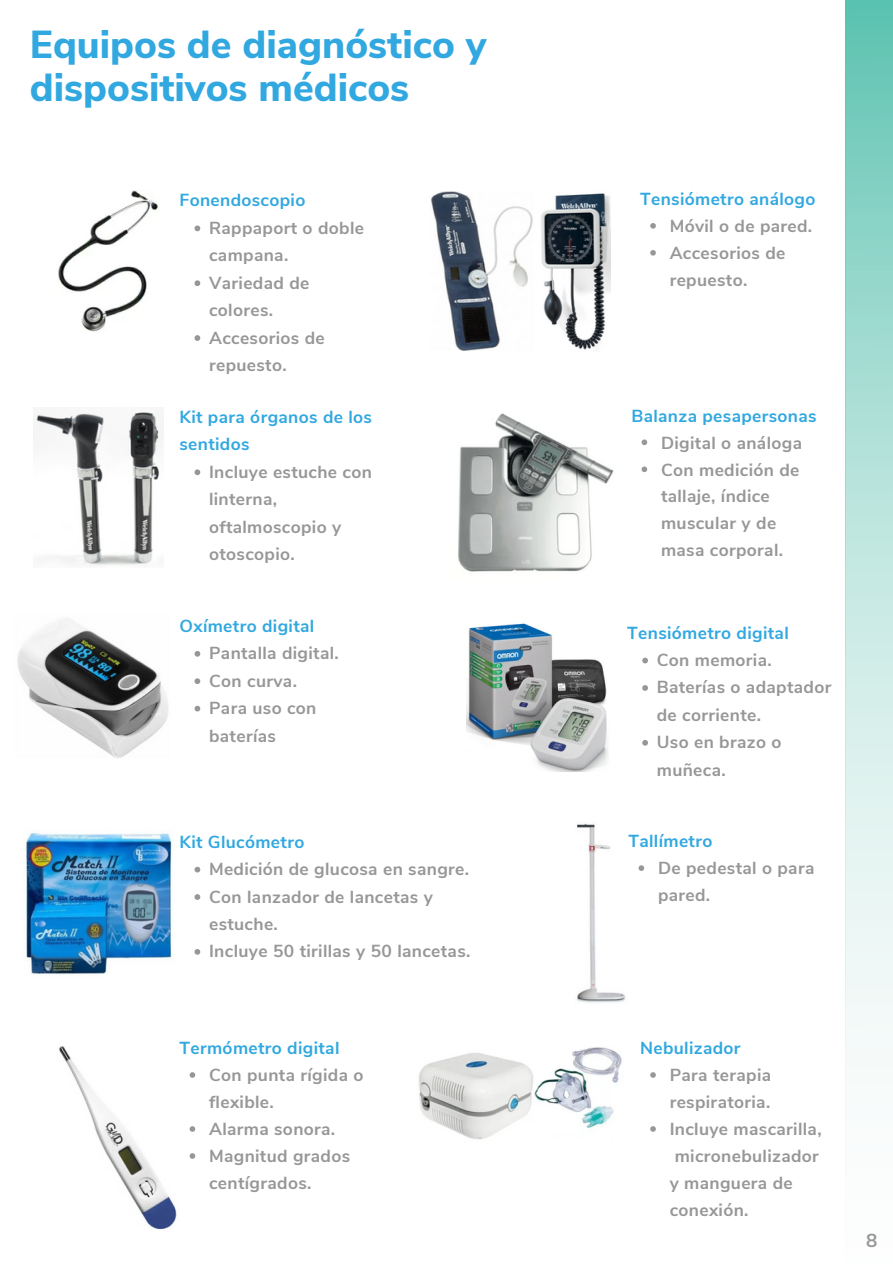
<style>
.page{position:relative;width:893px;height:1264px;background:#fff}
.page>*{position:absolute;margin:0;border:0;box-sizing:border-box;transform-origin:0 0}
.t1{font:800 39px/42.8px "Nunito Sans";color:#31a8e0}
.t2{font:700 18.75px "Nunito Sans";color:#979797}
.t3{font:700 17.4px/27.5px "Nunito Sans";letter-spacing:.02em;color:#979797}
.t4{font:700 17.4px/27.5px "Nunito Sans";letter-spacing:.02em;color:#31a8e0}
</style>
<div class="page">
<svg style="left:845px;top:0;width:47px;height:1153px"></svg>
<img style="left:58px;top:190px;width:100px;height:142px">
<img style="left:430px;top:191px;width:103px;height:160px">
<img style="left:541px;top:193px;width:69px;height:157px">
<img style="left:34px;top:412px;width:129px;height:153px">
<img style="left:466px;top:623px;width:142px;height:148px">
<img style="left:458px;top:413px;width:156px;height:159px">
<img style="left:59px;top:1046px;width:118px;height:184px">
<img style="left:419px;top:1047px;width:203px;height:93px">
<svg style="left:194px;top:225px;width:6px;height:6px"></svg>
<svg style="left:194px;top:280px;width:6px;height:6px"></svg>
<svg style="left:194px;top:335px;width:6px;height:6px"></svg>
<svg style="left:650px;top:223px;width:5px;height:6px"></svg>
<svg style="left:650px;top:250px;width:5px;height:6px"></svg>
<svg style="left:194px;top:469px;width:6px;height:6px"></svg>
<svg style="left:641px;top:439px;width:6px;height:6px"></svg>
<svg style="left:641px;top:466px;width:6px;height:6px"></svg>
<img style="left:576px;top:823px;width:50px;height:180px">
<svg style="left:638px;top:865px;width:6px;height:6px"></svg>
<svg style="left:642px;top:657px;width:6px;height:6px"></svg>
<svg style="left:642px;top:685px;width:6px;height:6px"></svg>
<svg style="left:642px;top:740px;width:6px;height:5px"></svg>
<img style="left:17px;top:618px;width:151px;height:140px">
<svg style="left:194px;top:651px;width:6px;height:5px"></svg>
<svg style="left:194px;top:678px;width:6px;height:6px"></svg>
<svg style="left:194px;top:705px;width:6px;height:6px"></svg>
<img style="left:26px;top:832px;width:146px;height:142px">
<svg style="left:194px;top:866px;width:6px;height:6px"></svg>
<svg style="left:194px;top:894px;width:6px;height:5px"></svg>
<svg style="left:194px;top:949px;width:6px;height:5px"></svg>
<svg style="left:190px;top:1072px;width:5px;height:5px"></svg>
<svg style="left:190px;top:1126px;width:5px;height:5px"></svg>
<svg style="left:190px;top:1153px;width:5px;height:5px"></svg>
<svg style="left:650px;top:1072px;width:5px;height:5px"></svg>
<svg style="left:650px;top:1126px;width:5px;height:5px"></svg>
<h1 class="t1" style="left:30px;top:24px;width:458px">Equipos de diagnóstico y dispositivos médicos</h1>
<p class="t4" style="left:179px;top:187px;width:127px">Fonendoscopio</p>
<p class="t3" style="left:209px;top:214px;width:156px">Rappaport o doble campana.<br>Variedad de colores.<br>Accesorios de repuesto.</p>
<p class="t4" style="left:179px;top:403px;width:194px">Kit para órganos de los sentidos</p>
<p class="t3" style="left:209px;top:458px;width:164px">Incluye estuche con linterna, oftalmoscopio y otoscopio.</p>
<p class="t4" style="left:179px;top:612px;width:136px">Oxímetro digital</p>
<p class="t3" style="left:209px;top:640px;width:131px">Pantalla digital.<br>Con curva.<br>Para uso con baterías</p>
<p class="t4" style="left:179px;top:828px;width:126px">Kit Glucómetro</p>
<p class="t3" style="left:209px;top:855px;width:263px">Medición de glucosa en sangre.<br>Con lanzador de lancetas y estuche.<br>Incluye 50 tirillas y 50 lancetas.</p>
<p class="t4" style="left:179px;top:1034px;width:161px">Termómetro digital</p>
<p class="t3" style="left:209px;top:1061px;width:156px;line-height:27px">Con punta rígida o flexible.<br>Alarma sonora.<br>Magnitud grados centígrados.</p>
<p class="t4" style="left:640px;top:185px;width:177px">Tensiómetro análogo</p>
<p class="t3" style="left:669px;top:213px;width:144px;line-height:27px">Móvil o de pared.<br>Accesorios de repuesto.</p>
<p class="t4" style="left:631px;top:402px;width:187px">Balanza pesapersonas</p>
<p class="t3" style="left:661px;top:429px;width:142px;line-height:27px">Digital o análoga<br>Con medición de tallaje, índice muscular y de masa corporal.</p>
<p class="t4" style="left:627px;top:619px;width:163px">Tensiómetro digital</p>
<p class="t3" style="left:656px;top:646px;width:176px">Con memoria.<br>Baterías o adaptador de corriente.<br>Uso en brazo o muñeca.</p>
<p class="t4" style="left:628px;top:827px;width:85px">Tallímetro</p>
<p class="t3" style="left:658px;top:855px;width:158px;line-height:27px">De pedestal o para pared.</p>
<p class="t4" style="left:640px;top:1034px;width:102px">Nebulizador</p>
<p class="t3" style="left:669px;top:1061px;width:153px;line-height:27px">Para terapia respiratoria.<br>Incluye mascarilla, micronebulizador y manguera de conexión.</p>
<p class="t2" style="left:866px;top:1228px;width:13px">8</p>
</div>
